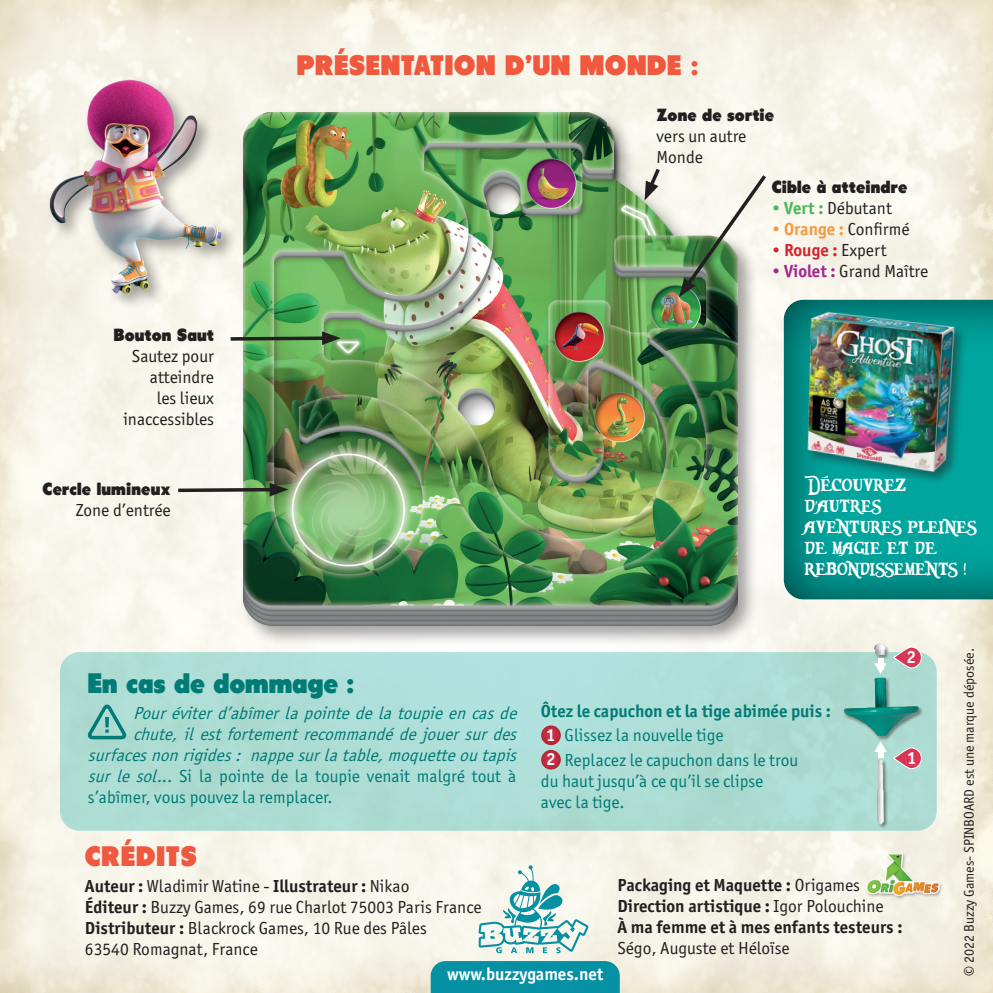
<style>
.page{position:relative;width:993px;height:993px;background:#fff}
.page>*{position:absolute;margin:0;border:0;box-sizing:border-box;transform-origin:0 0}
.t1{font:28px "Tondu Beta";letter-spacing:.02em;color:#f0593e}
.t2{font:28px "Tondu Beta";color:#007b75}
.t3{font:19.25px/21px "Caribbean";letter-spacing:.02em;color:#fff;scale:.8 1}
.t4{font:700 17.68px "Officina Sans ITC Pro";color:#fff}
.t5{font:17.5px/21px "Officina Sans ITC Pro";color:#231f20}
.t6{font:17.5px/24.5px "Officina Sans ITC Pro";color:#007b75}
.t7{font:italic 17.5px "Officina Sans ITC Pro";color:#007b75}
.t8{font:700 17.5px/21px "Officina Sans ITC Pro";color:#231f20}
.t9{font:17.5px "Tondu Beta";letter-spacing:.01em;color:#231f20}
.t10{font:700 17.5px "Officina Sans ITC Pro";color:#fff}
.t11{font:700 17.5px "Officina Sans ITC Pro";color:#f79840}
.t12{font:700 17.5px "Officina Sans ITC Pro";color:#d6252c}
.t13{font:14px "Officina Sans ITC Pro";color:#231f20}
.s1{font-weight:700;color:#49b856}
.s2{font-weight:400;color:#231f20}
.s3{font-weight:700;color:#a3278f}
.s4{font-style:italic}
.s5{font-weight:700}
.s6{font-weight:700;color:#fff}
.s7{font-weight:400}
</style>
<div class="page">
<div style="left:0;top:0;width:992px;height:992px;background:#fff;opacity:.7"></div>
<div style="left:160px;top:136px;width:695px;height:695px;background:#faf8f1;border-radius:50%"></div>
<div style="left:60px;top:651px;width:876px;height:179px;background:#aeddd5;border-radius:20px"></div>
<div style="left:540px;top:723px;width:23px;height:22px;background:#8d3d00;opacity:.75"></div>
<div style="left:540px;top:747px;width:23px;height:23px;background:#8d3d00;opacity:.75"></div>
<div style="left:239px;top:107px;width:519px;height:539px;background:#231f20;opacity:.4"></div>
<img style="left:244px;top:112px;width:493px;height:513px">
<div style="left:780px;top:299px;width:212px;height:301px;background:#231f20;opacity:.75"></div>
<svg style="left:644px;top:165px;width:18px;height:35px"></svg>
<div style="left:804px;top:310px;width:163px;height:175px;background:#231f20;opacity:.5"></div>
<img style="left:799px;top:306px;width:159px;height:170px">
<svg style="left:178px;top:482px;width:110px;height:14px"></svg>
<div style="left:873px;top:643px;width:16px;height:19px;background:#231f20;opacity:.5"></div>
<img style="left:869px;top:643px;width:22px;height:14px">
<div style="left:877px;top:657px;width:5px;height:12px;background:#fff"></div>
<img style="left:877px;top:761px;width:11px;height:68px">
<img style="left:829px;top:661px;width:94px;height:100px">
<svg style="left:893px;top:647px;width:28px;height:20px"></svg>
<div style="left:893px;top:646px;width:28px;height:22px;border:1px solid #fff;border-radius:10px"></div>
<svg style="left:893px;top:747px;width:28px;height:21px"></svg>
<div style="left:893px;top:747px;width:28px;height:21px;border:1px solid #fff;border-radius:10px"></div>
<svg style="left:230px;top:331px;width:111px;height:14px;background:#66935d"></svg>
<svg style="left:678px;top:171px;width:91px;height:126px"></svg>
<div style="left:865px;top:852px;width:77px;height:47px;background:#231f20;opacity:.3"></div>
<img style="left:866px;top:852px;width:72px;height:43px">
<div style="left:46px;top:77px;width:193px;height:235px;background:#f8f5ec"></div>
<img style="left:21px;top:66px;width:221px;height:237px">
<svg style="left:821px;top:475px;width:6px;height:3px"></svg>
<svg style="left:87px;top:704px;width:40px;height:36px"></svg>
<svg style="left:478px;top:865px;width:110px;height:87px"></svg>
<svg style="left:430px;top:960px;width:189px;height:32px;background:#1294a7"></svg>
<h1 class="t1" style="left:297px;top:49px;width:403px">PRÉSENTATION D’UN MONDE :</h1>
<p class="t9" style="left:656px;top:104px;width:119px">Zone de sortie</p>
<p class="t5" style="left:656px;top:126px;width:91px">vers un autre<br>Monde</p>
<p class="t9" style="left:114px;top:324px;width:102px">Bouton Saut</p>
<p class="t5" style="left:123px;top:345px;width:92px;text-align:right">Sautez pour atteindre<br>les lieux inaccessibles</p>
<p class="t9" style="left:43px;top:478px;width:129px">Cercle lumineux</p>
<p class="t5" style="left:76px;top:499px;width:96px">Zone d’entrée</p>
<p class="t9" style="left:771px;top:176px;width:137px">Cible à atteindre</p>
<p class="t5" style="left:771px;top:197px;width:122px"><span class="s1">• Vert :</span> Débutant</p>
<p class="t11" style="left:771px;top:218px;width:139px">• Orange : <span class="s2">Confirmé</span></p>
<p class="t12" style="left:771px;top:239px;width:116px">• Rouge : <span class="s2">Expert</span></p>
<p class="t5" style="left:771px;top:260px;width:158px"><span class="s3">• Violet :</span> Grand Maître</p>
<p class="t3" style="left:804px;top:474px;width:216px">Decouvrez d'autres aventures pleines de magie et de rebondissements !</p>
<h1 class="t2" style="left:88px;top:666px;width:267px">En cas de dommage :</h1>
<p class="t7" style="left:133px;top:703px;width:390px">Pouréviterd’abîmerlapointedelatoupieencasde</p>
<p class="t7" style="left:133px;top:724px;width:390px">chute,ilestfortementrecommandédejouersurdes</p>
<p class="t7" style="left:88px;top:745px;width:435px">surfacesnonrigides: nappesurlatable,moquetteoutapis</p>
<p class="t6" style="left:88px;top:764px;width:429px"><span class="s4">sur le sol.</span>.. Si la pointe de la toupie venait malgré tout à</p>
<p class="t6" style="left:88px;top:785px;width:246px">s’abîmer, vous pouvez la remplacer.</p>
<p class="t6" style="left:546px;top:698px;width:286px;text-indent:-5px"><span class="s5">Ôtez le capuchon et la tige abimée puis :<br></span><span class="s6">1</span> Glissez la nouvelle tige<br><span class="s6">2</span> Replacez le capuchon dans le trou</p>
<p class="t6" style="left:540px;top:769px;width:224px;line-height:21px">du haut jusqu’à ce qu’il se clipse avec la tige.</p>
<p class="t4" style="left:906px;top:645px;width:11px">2</p>
<p class="t4" style="left:906px;top:746px;width:11px">1</p>
<h1 class="t1" style="left:85px;top:839px;width:113px">CRÉDITS</h1>
<p class="t5" style="left:85px;top:875px;width:398px"><span class="s5">Auteur :</span> Wladimir Watine - <span class="s5">Illustrateur :</span> Nikao<br><span class="s5">Éditeur :</span> Buzzy Games, 69 rue Charlot 75003 Paris France <span class="s5">Distributeur :</span> Blackrock Games, 10 Rue des Pâles<br>63540 Romagnat, France</p>
<p class="t8" style="left:617px;top:874px;width:286px">Packaging et Maquette : <span class="s7">Origames<br></span>Direction artistique : <span class="s7">Igor Polouchine<br></span>À ma femme et à mes enfants testeurs :</p>
<p class="t5" style="left:617px;top:937px;width:174px">Ségo, Auguste et Héloïse</p>
<p class="t10" style="left:447px;top:962px;width:158px">www.buzzygames.net</p>
<p class="t13" style="left:960px;top:975px;width:329px;rotate:-90deg">© 2022 Buzzy Games- SPINBOARD est une marque déposée.</p>
</div>
